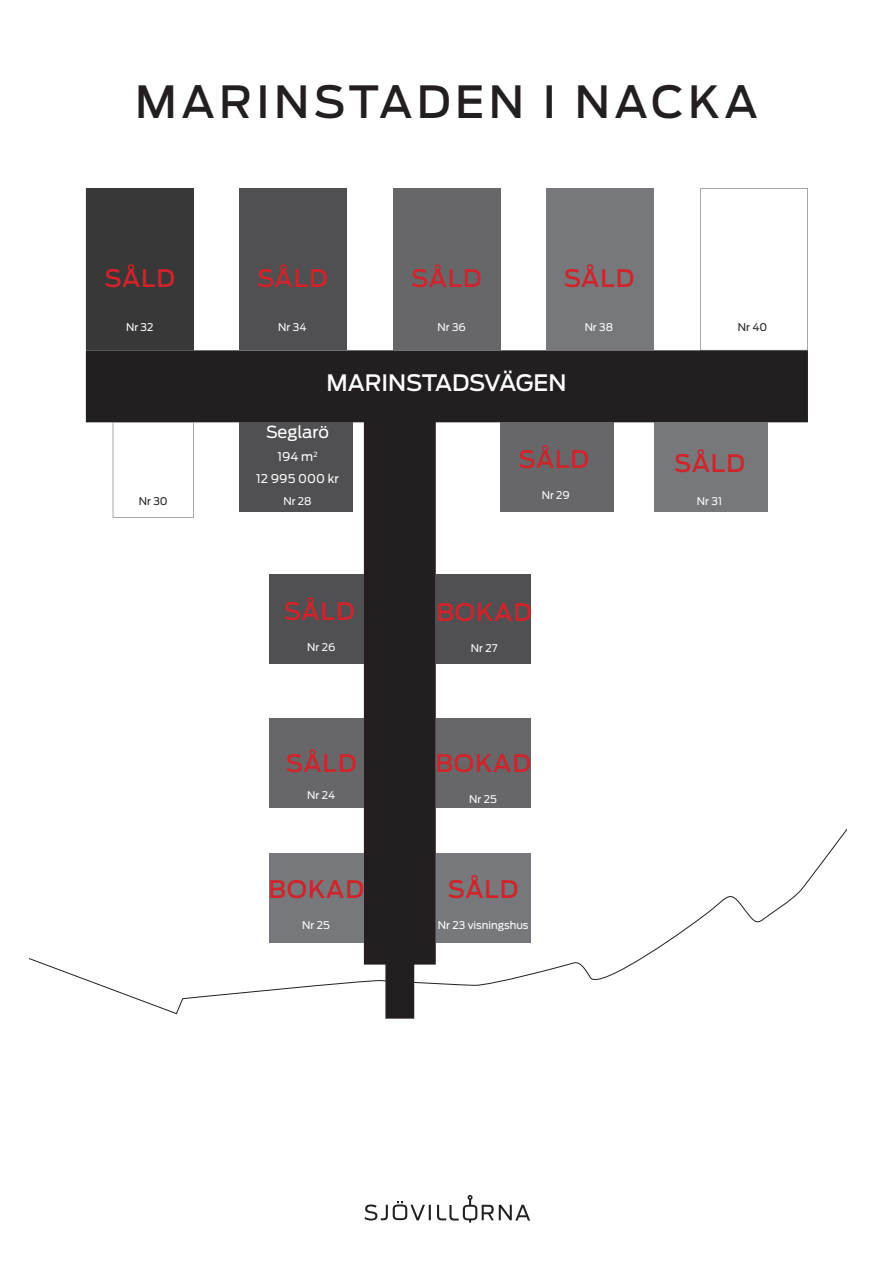
<style>
.page{position:relative;width:893px;height:1263px;background:#fff}
.page>*{position:absolute;margin:0;border:0;box-sizing:border-box;transform-origin:0 0}
.t1{font:500 44.1px "Antenna";letter-spacing:.1em;color:#231f20}
.Mellanrubrik___anten{font:500 24px "Antenna";letter-spacing:.04em;color:#d1232a}
.t2{font:500 22.5px "Antenna";color:#fff}
.Mellanrubrik___anten-2{font:16.5px "Antenna";letter-spacing:-.01em;color:#fff}
.Mellanrubrik___anten-3{font:12px "Antenna";color:#fff}
.Mellanrubrik___anten-4{font:10.5px "Antenna";color:#fff}
.Mellanrubrik___anten-5{font:10.5px "Antenna";color:#231f20}
</style>
<div class="page">
<svg style="left:364px;top:1195px;width:166px;height:27px"></svg>
<svg style="left:86px;top:350px;width:722px;height:669px"></svg>
<div style="left:239px;top:188px;width:108px;height:162px;background:#505052"></div>
<div style="left:393px;top:188px;width:108px;height:162px;background:#67676a"></div>
<div style="left:546px;top:188px;width:108px;height:162px;background:#76787b"></div>
<svg style="left:700px;top:188px;width:108px;height:162px"></svg>
<div style="left:239px;top:422px;width:114px;height:90px;background:#505052"></div>
<div style="left:500px;top:422px;width:113px;height:90px;background:#67676a"></div>
<div style="left:654px;top:422px;width:113px;height:90px;background:#76787b"></div>
<svg style="left:113px;top:422px;width:81px;height:96px"></svg>
<div style="left:269px;top:574px;width:95px;height:90px;background:#505052"></div>
<div style="left:436px;top:574px;width:94px;height:90px;background:#505052"></div>
<div style="left:436px;top:718px;width:94px;height:90px;background:#67676a"></div>
<div style="left:436px;top:853px;width:94px;height:90px;background:#76787b"></div>
<div style="left:269px;top:718px;width:95px;height:90px;background:#67676a"></div>
<div style="left:269px;top:853px;width:95px;height:90px;background:#76787b"></div>
<div style="left:86px;top:188px;width:108px;height:162px;background:#383839"></div>
<p class="t1" style="left:135px;top:76px;width:624px">MARINSTADEN I NACKA</p>
<p class="Mellanrubrik___anten" style="left:104px;top:264px;width:72px">SÅLD</p>
<p class="Mellanrubrik___anten" style="left:257px;top:264px;width:72px">SÅLD</p>
<p class="Mellanrubrik___anten" style="left:411px;top:264px;width:72px">SÅLD</p>
<p class="Mellanrubrik___anten" style="left:564px;top:264px;width:72px">SÅLD</p>
<p class="Mellanrubrik___anten-4" style="left:126px;top:321px;width:29px">Nr 32</p>
<p class="Mellanrubrik___anten-4" style="left:278px;top:321px;width:30px">Nr 34</p>
<p class="Mellanrubrik___anten-4" style="left:437px;top:321px;width:30px">Nr 36</p>
<p class="Mellanrubrik___anten-4" style="left:585px;top:321px;width:30px">Nr 38</p>
<p class="Mellanrubrik___anten-5" style="left:139px;top:495px;width:30px">Nr 30</p>
<p class="t2" style="left:326px;top:370px;width:242px">MARINSTADSVÄGEN</p>
<p class="Mellanrubrik___anten-2" style="left:266px;top:423px;width:64px">Seglarö</p>
<p class="Mellanrubrik___anten-3" style="left:278px;top:449px;width:42px">194 m<sup>2</sup></p>
<p class="Mellanrubrik___anten-3" style="left:256px;top:471px;width:84px">12 995 000 kr</p>
<p class="Mellanrubrik___anten-4" style="left:283px;top:495px;width:30px">Nr 28</p>
<p class="Mellanrubrik___anten" style="left:284px;top:597px;width:72px">SÅLD</p>
<p class="Mellanrubrik___anten-4" style="left:307px;top:641px;width:30px">Nr 26</p>
<p class="Mellanrubrik___anten" style="left:286px;top:749px;width:72px">SÅLD</p>
<p class="Mellanrubrik___anten-4" style="left:307px;top:789px;width:29px">Nr 24</p>
<p class="Mellanrubrik___anten" style="left:268px;top:875px;width:97px">BOKAD</p>
<p class="Mellanrubrik___anten-4" style="left:302px;top:919px;width:29px">Nr 25</p>
<p class="Mellanrubrik___anten" style="left:518px;top:445px;width:72px">SÅLD</p>
<p class="Mellanrubrik___anten-4" style="left:542px;top:489px;width:30px">Nr 29</p>
<p class="Mellanrubrik___anten" style="left:436px;top:598px;width:97px">BOKAD</p>
<p class="Mellanrubrik___anten-4" style="left:471px;top:642px;width:28px">Nr 27</p>
<p class="Mellanrubrik___anten" style="left:435px;top:749px;width:97px">BOKAD</p>
<p class="Mellanrubrik___anten-4" style="left:469px;top:793px;width:29px">Nr 25</p>
<p class="Mellanrubrik___anten" style="left:448px;top:875px;width:72px">SÅLD</p>
<p class="Mellanrubrik___anten-4" style="left:438px;top:919px;width:92px">Nr 23 visningshus</p>
<p class="Mellanrubrik___anten-5" style="left:738px;top:321px;width:31px">Nr 40</p>
<p class="Mellanrubrik___anten" style="left:674px;top:449px;width:72px">SÅLD</p>
<p class="Mellanrubrik___anten-4" style="left:697px;top:495px;width:27px">Nr 31</p>
</div>
